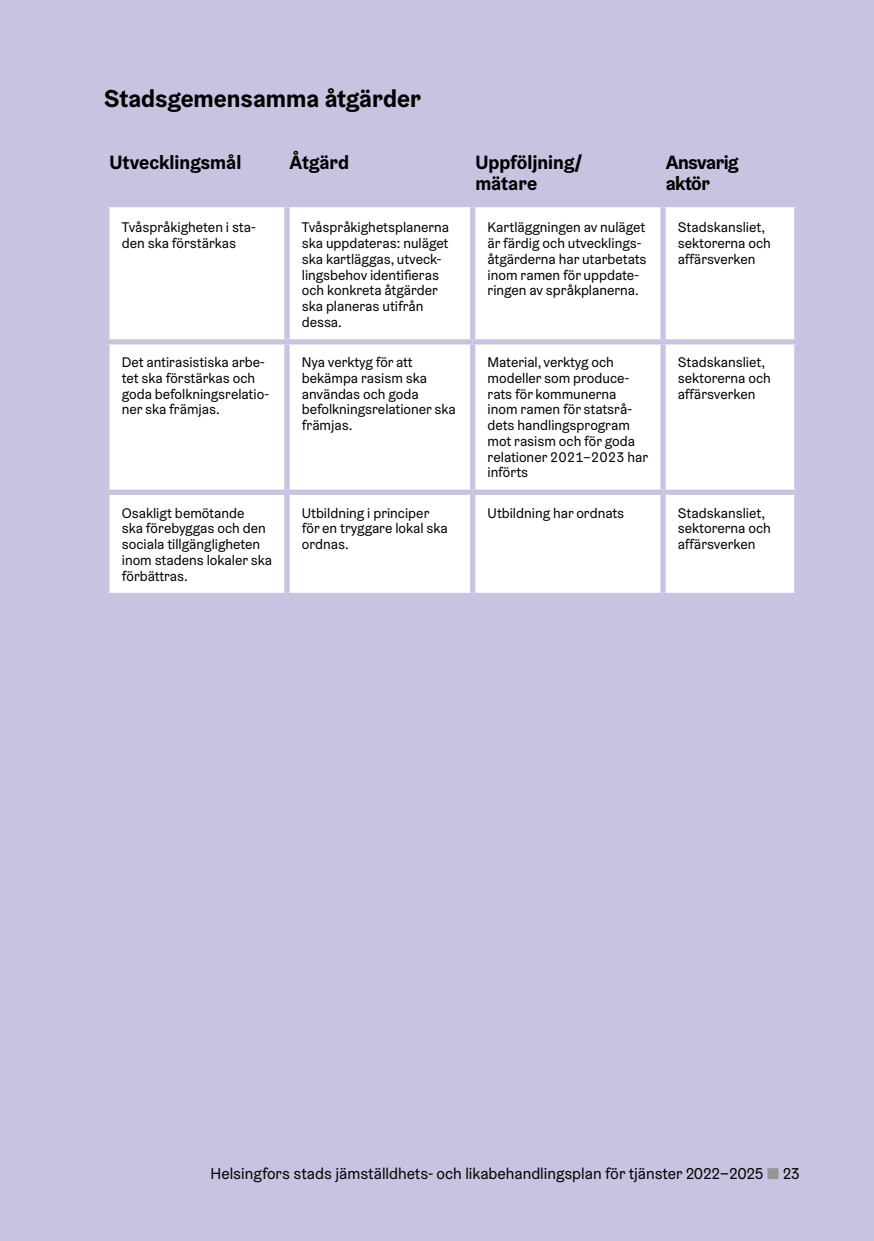
<style>
.page{position:relative;width:874px;height:1241px;background:#fff}
.page>*{position:absolute;margin:0;border:0;box-sizing:border-box;transform-origin:0 0}
.HR_2__Otsikko{font:700 24.5px "Helsinki Grotesk";color:#000}
.Taulukon_otsikot{font:700 19.25px/21px "Helsinki Grotesk";color:#000}
.Taulukon_otsikot-2{font:700 19.25px/21px "Helsinki Grotesk";letter-spacing:-.03em;color:#000}
.t1{font:15.75px "Helsinki Grotesk";color:#000}
.Taulukkoteksti_8_pt{font:14px/15.8px "Helsinki Grotesk";color:#000}
.s1{color:#939598}
</style>
<div class="page">
<div style="left:0;top:0;width:873px;height:1240px;background:#c7c4e2"></div>
<div style="left:109px;top:207px;width:684px;height:385px;background:#fff"></div>
<div style="left:109px;top:344px;width:684px;height:145px;background:#fff"></div>
<div style="left:284px;top:207px;width:5px;height:132px;background:#c7c4e2"></div>
<div style="left:470px;top:207px;width:5px;height:132px;background:#c7c4e2"></div>
<div style="left:660px;top:207px;width:5px;height:132px;background:#c7c4e2"></div>
<svg style="left:793px;top:207px;width:2px;height:132px"></svg>
<div style="left:104px;top:339px;width:183px;height:5px;background:#c7c4e2"></div>
<div style="left:287px;top:339px;width:185px;height:5px;background:#c7c4e2"></div>
<div style="left:284px;top:344px;width:5px;height:145px;background:#c7c4e2"></div>
<div style="left:472px;top:339px;width:190px;height:5px;background:#c7c4e2"></div>
<div style="left:470px;top:344px;width:5px;height:145px;background:#c7c4e2"></div>
<div style="left:662px;top:339px;width:137px;height:5px;background:#c7c4e2"></div>
<div style="left:660px;top:344px;width:5px;height:145px;background:#c7c4e2"></div>
<svg style="left:793px;top:344px;width:4px;height:145px"></svg>
<div style="left:104px;top:489px;width:183px;height:6px;background:#c7c4e2"></div>
<div style="left:287px;top:489px;width:185px;height:6px;background:#c7c4e2"></div>
<div style="left:284px;top:495px;width:5px;height:97px;background:#c7c4e2"></div>
<div style="left:472px;top:489px;width:190px;height:6px;background:#c7c4e2"></div>
<div style="left:470px;top:495px;width:5px;height:97px;background:#c7c4e2"></div>
<div style="left:662px;top:489px;width:137px;height:6px;background:#c7c4e2"></div>
<div style="left:660px;top:495px;width:5px;height:97px;background:#c7c4e2"></div>
<svg style="left:793px;top:495px;width:2px;height:97px"></svg>
<h2 class="HR_2__Otsikko" style="left:104px;top:83px;width:318px">Stadsgemensamma åtgärder</h2>
<p class="Taulukon_otsikot" style="left:109px;top:151px;width:133px">Utvecklingsmål</p>
<p class="Taulukon_otsikot" style="left:289px;top:151px;width:61px">Åtgärd</p>
<p class="Taulukon_otsikot" style="left:475px;top:151px;width:109px">Uppföljning/ mätare</p>
<p class="Taulukon_otsikot-2" style="left:665px;top:151px;width:74px">Ansvarig aktör</p>
<p class="Taulukkoteksti_8_pt" style="left:122px;top:219px;width:135px">Tvåspråkigheten i sta&shy;den ska förstärkas</p>
<p class="Taulukkoteksti_8_pt" style="left:302px;top:219px;width:149px">Tvåspråkighetsplanerna ska uppdateras: nuläget ska kartläggas, utveck&shy;lingsbehov identifieras och konkreta åtgärder ska planeras utifrån dessa.</p>
<p class="Taulukkoteksti_8_pt" style="left:487px;top:219px;width:160px">Kartläggningen av nuläget är färdig och utvecklings&shy;åtgärderna har utarbetats inom ramen för uppdate&shy;ringen av språkplanerna.</p>
<p class="Taulukkoteksti_8_pt" style="left:677px;top:219px;width:94px">Stadskansliet, sektorerna och affärsverken</p>
<p class="Taulukkoteksti_8_pt" style="left:122px;top:354px;width:149px">Det antirasistiska arbe&shy;tet ska förstärkas och goda befolkningsrelatio&shy;ner ska främjas.</p>
<p class="Taulukkoteksti_8_pt" style="left:302px;top:354px;width:155px">Nya verktyg för att bekämpa rasism ska användas och goda befolkningsrelationer ska främjas.</p>
<p class="Taulukkoteksti_8_pt" style="left:487px;top:354px;width:162px">Material, verktyg och modeller som produce&shy;rats för kommunerna inom ramen för statsrå&shy;dets handlingsprogram mot rasism och för goda relationer 2021–2023 har införts</p>
<p class="Taulukkoteksti_8_pt" style="left:677px;top:354px;width:94px">Stadskansliet, sektorerna och affärsverken</p>
<p class="Taulukkoteksti_8_pt" style="left:122px;top:504px;width:151px">Osakligt bemötande<br>ska förebyggas och den sociala tillgängligheten inom stadens lokaler ska förbättras.</p>
<p class="Taulukkoteksti_8_pt" style="left:302px;top:504px;width:147px">Utbildning i principer för en tryggare lokal ska ordnas.</p>
<p class="Taulukkoteksti_8_pt" style="left:487px;top:504px;width:138px">Utbildning har ordnats</p>
<p class="Taulukkoteksti_8_pt" style="left:677px;top:504px;width:94px">Stadskansliet, sektorerna och affärsverken</p>
<p class="t1" style="left:210px;top:1162px;width:590px">Helsingfors stads jämställdhets- och likabehandlingsplan för tjänster 2022−2025 <span class="s1">■</span> 23</p>
</div>
